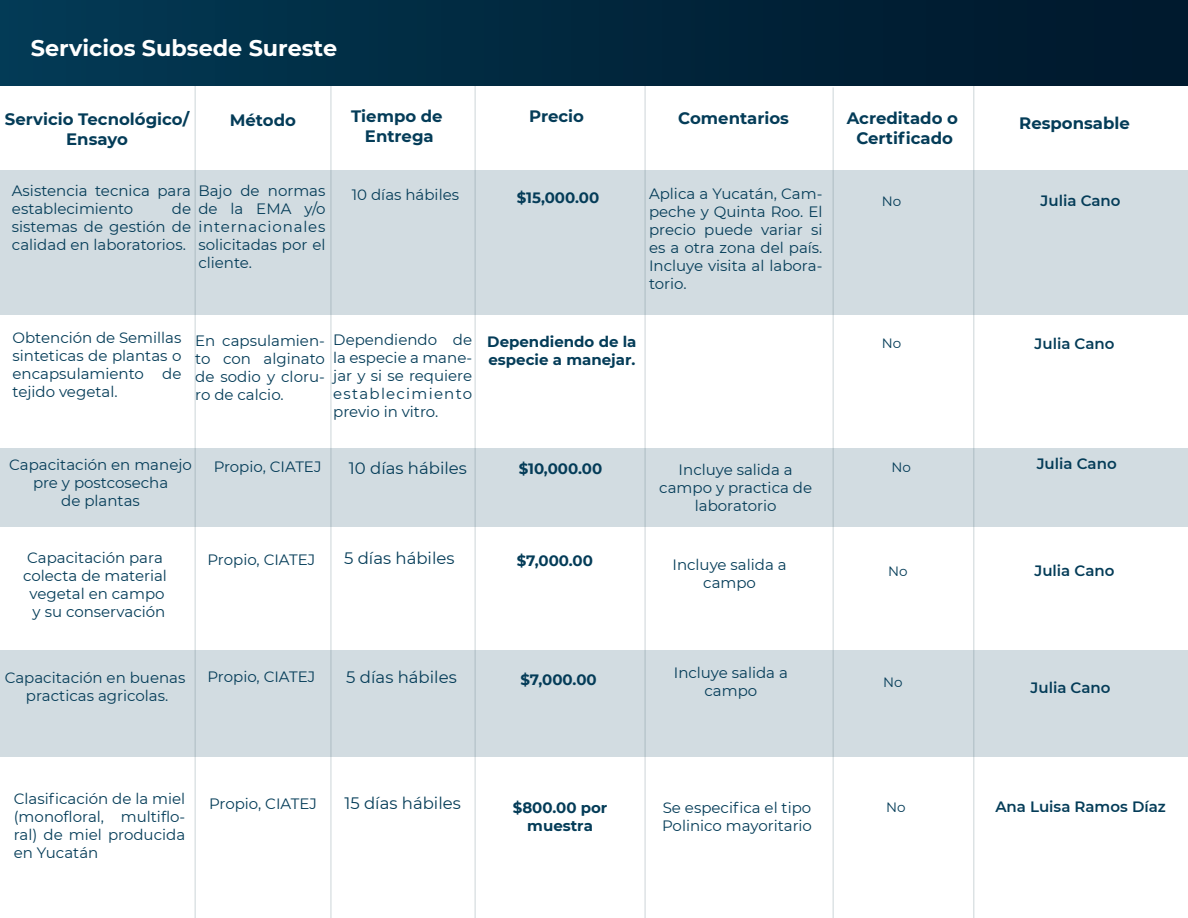
<style>
.page{position:relative;width:1188px;height:918px;background:#fff}
.page>*{position:absolute;margin:0;border:0;box-sizing:border-box;transform-origin:0 0}
.t1{font:700 22.5px "Montserrat";color:#fff}
.t2{font:700 16.5px/19.8px "Montserrat";color:#043c58;text-align:center}
.t3{font:16.5px "Montserrat";color:#043c58}
.t4{font:15px/18px "Montserrat";color:#043c58;text-align:justify}
.t5{font:700 15px/18px "Montserrat";color:#043c58}
.t6{font:600 15px "Montserrat";color:#043c58}
.t7{font:13.5px "Montserrat";color:#043c58}
</style>
<div class="page">
<div style="left:0;top:651px;width:1188px;height:106px;background:#d2dce1"></div>
<div style="left:0;top:170px;width:1188px;height:144px;background:#d2dce1"></div>
<div style="left:0;top:448px;width:1188px;height:78px;background:#d2dce1"></div>
<hr style="left:194px;top:69px;width:2px;height:849px;background:#506d78">
<hr style="left:330px;top:63px;width:2px;height:855px;background:#506d78">
<hr style="left:474px;top:81px;width:2px;height:837px;background:#506d78">
<hr style="left:644px;top:82px;width:2px;height:836px;background:#506d78">
<hr style="left:832px;top:87px;width:2px;height:831px;background:#506d78">
<hr style="left:973px;top:85px;width:1px;height:833px;background:#506d78">
<div style="left:0;top:0;width:1188px;height:86px;background:linear-gradient(to right,#023953,#00162a)"></div>
<h1 class="t1" style="left:41px;top:25px;width:275px">Tecnología Alimentaria</h1>
<h1 class="t1" style="left:31px;top:32px;width:308px">Servicios Subsede Sureste</h1>
<p class="t2" style="left:5px;top:109px;width:186px">Servicio Tecnológico/<br>Ensayo</p>
<p class="t2" style="left:230px;top:109px;width:68px">Método</p>
<p class="t2" style="left:351px;top:105px;width:93px">Tiempo de</p>
<p class="t2" style="left:678px;top:108px;width:112px">Comentarios</p>
<p class="t2" style="left:365px;top:125px;width:70px">Entrega</p>
<p class="t2" style="left:529px;top:106px;width:56px">Precio</p>
<p class="t2" style="left:847px;top:108px;width:113px">Acreditado o<br>Certificado</p>
<p class="t4" style="left:12px;top:181px;width:181px">Asistencia tecnica para establecimiento</p>
<p class="t4" style="left:12px;top:199px;width:181px;text-indent:160px">de sistemas de gestión de calidad en laboratorios.</p>
<p class="t4" style="left:198px;top:181px;width:129px">Bajo de normas de la EMA y/o internacionales solicitadas por el cliente.</p>
<p class="t7" style="left:882px;top:192px;width:21px">No</p>
<p class="t4" style="left:649px;top:184px;width:175px">Aplica a Yucatán, Cam&shy;peche y Quinta Roo. El precio puede variar si es a otra zona del país.<br>Incluye visita al labora&shy;torio.</p>
<p class="t4" style="left:352px;top:185px;width:109px">10 días hábiles</p>
<p class="t5" style="left:517px;top:188px;width:84px">$15,000.00</p>
<p class="t4" style="left:13px;top:329px;width:170px">Obtención de Semillas sinteticas de plantas o encapsulamiento de tejido vegetal.</p>
<p class="t7" style="left:882px;top:334px;width:21px">No</p>
<p class="t4" style="left:195px;top:331px;width:131px">En capsulamien&shy;to con alginato de sodio y cloru&shy;ro de calcio.</p>
<p class="t4" style="left:333px;top:330px;width:140px">Dependiendo de la especie a mane&shy;jar y si se requiere establecimiento previo in vitro.</p>
<p class="t5" style="left:487px;top:332px;width:151px">Dependiendo de la especie a manejar.</p>
<p class="t4" style="left:9px;top:456px;width:184px;text-align:center">Capacitación en manejo pre y postcosecha<br>de plantas</p>
<p class="t4" style="left:214px;top:457px;width:109px">Propio, CIATEJ</p>
<p class="t7" style="left:891px;top:458px;width:21px">No</p>
<p class="t3" style="left:349px;top:457px;width:119px">10 días hábiles</p>
<p class="t5" style="left:519px;top:459px;width:85px">$10,000.00</p>
<p class="t4" style="left:659px;top:460px;width:154px;text-align:center">Incluye salida a campo y practica de laboratorio</p>
<p class="t4" style="left:23px;top:548px;width:145px;text-align:center">Capacitación para colecta de material vegetal en campo y su conservación</p>
<p class="t4" style="left:208px;top:550px;width:109px">Propio, CIATEJ</p>
<p class="t3" style="left:344px;top:547px;width:112px">5 días hábiles</p>
<p class="t5" style="left:517px;top:551px;width:78px">$7,000.00</p>
<p class="t4" style="left:673px;top:555px;width:116px;text-align:center">Incluye salida a campo</p>
<p class="t7" style="left:888px;top:562px;width:21px">No</p>
<p class="t2" style="left:1019px;top:112px;width:112px">Responsable</p>
<p class="t6" style="left:1041px;top:190px;width:81px">Julia Cano</p>
<p class="t6" style="left:1035px;top:333px;width:81px">Julia Cano</p>
<p class="t6" style="left:1037px;top:453px;width:81px">Julia Cano</p>
<p class="t6" style="left:1035px;top:560px;width:81px">Julia Cano</p>
<p class="t4" style="left:5px;top:668px;width:182px;text-align:center">Capacitación en buenas practicas agricolas.</p>
<p class="t4" style="left:208px;top:667px;width:109px">Propio, CIATEJ</p>
<p class="t3" style="left:346px;top:665px;width:112px">5 días hábiles</p>
<p class="t5" style="left:521px;top:670px;width:78px">$7,000.00</p>
<p class="t4" style="left:674px;top:663px;width:116px;text-align:center">Incluye salida a campo</p>
<p class="t7" style="left:883px;top:673px;width:21px">No</p>
<p class="t6" style="left:1031px;top:677px;width:81px">Julia Cano</p>
<p class="t4" style="left:14px;top:789px;width:173px">Clasificación de la miel (monofloral, multiflo&shy;ral) de miel producida en Yucatán</p>
<p class="t4" style="left:209px;top:794px;width:109px">Propio, CIATEJ</p>
<p class="t3" style="left:345px;top:792px;width:118px">15 días hábiles</p>
<p class="t5" style="left:513px;top:798px;width:96px;text-align:center">$800.00 por muestra</p>
<p class="t4" style="left:662px;top:798px;width:152px">Se especifica el tipo<br>Polinico mayoritario</p>
<p class="t7" style="left:886px;top:798px;width:21px">No</p>
<p class="t6" style="left:995px;top:796px;width:172px">Ana Luisa Ramos Díaz</p>
</div>
